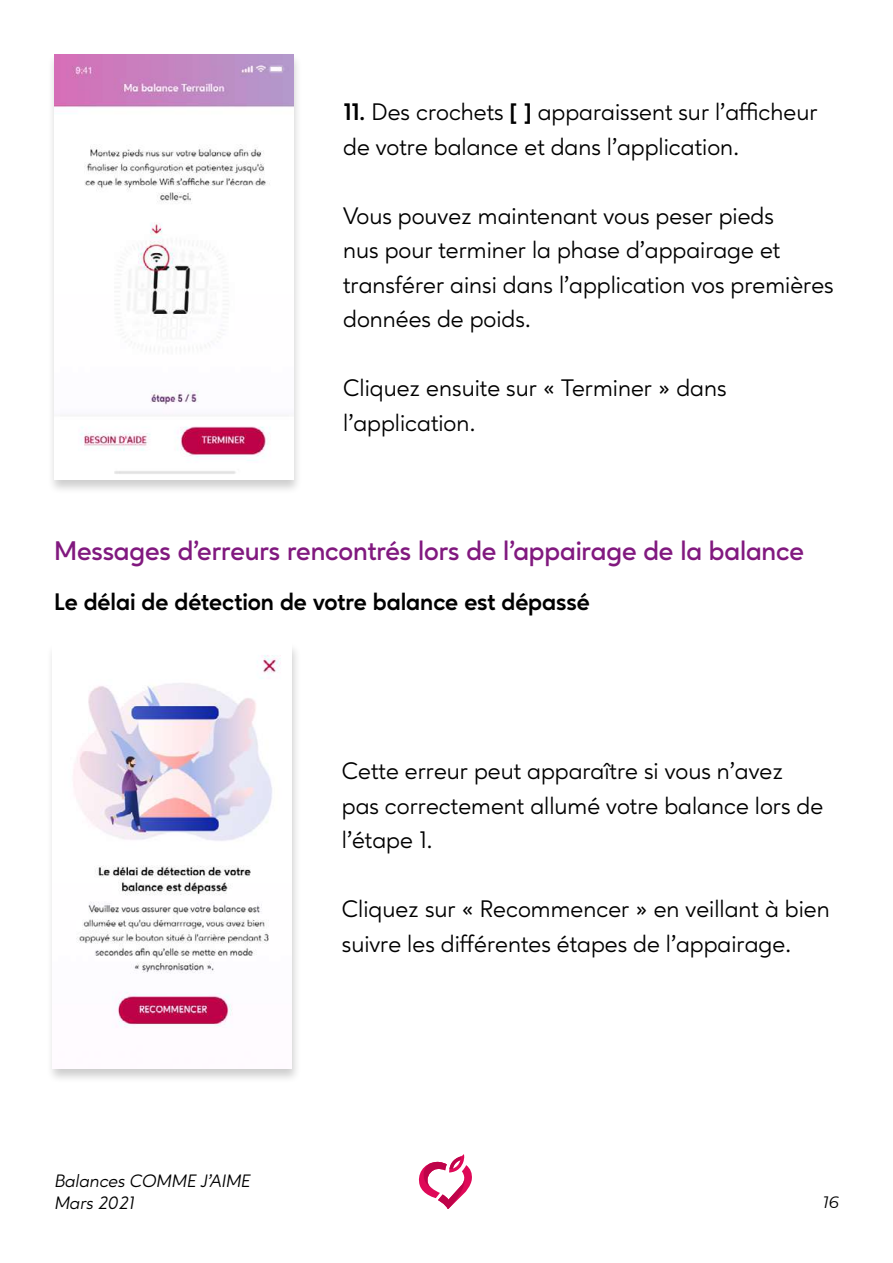
<style>
.page{position:relative;width:893px;height:1263px;background:#fff}
.page>*{position:absolute;margin:0;border:0;box-sizing:border-box;transform-origin:0 0}
.t1{font:600 27px "Ageo";letter-spacing:-.01em;color:#81197f}
.t2{font:24px/34.5px "Ageo";color:#000}
.t3{font:700 24px "Ageo";letter-spacing:-.005em;color:#000}
.t4{font:italic 18px/21.6px "Ageo";color:#000}
.t5{font:italic 16.5px "Montserrat";color:#000}
.s1{font-weight:700}
</style>
<div class="page">
<svg style="left:418px;top:1154px;width:54px;height:55px"></svg>
<div style="left:47px;top:52px;width:256px;height:442px;background:#000;opacity:.2"></div>
<img style="left:54px;top:54px;width:239px;height:425px">
<div style="left:46px;top:642px;width:256px;height:442px;background:#000;opacity:.2"></div>
<img style="left:53px;top:644px;width:239px;height:425px">
<p class="t2" style="left:343px;top:95px;width:476px"><span class="s1">11.</span> Des crochets <span class="s1">[ ]</span> apparaissent sur l’afficheur de votre balance et dans l’application.</p>
<p class="t2" style="left:343px;top:199px;width:492px">Vous pouvez maintenant vous peser pieds<br>nus pour terminer la phase d’appairage et transférer ainsi dans l’application vos premières données de poids.</p>
<p class="t2" style="left:343px;top:371px;width:385px">Cliquez ensuite sur « Terminer » dans l’application.</p>
<p class="t1" style="left:54px;top:535px;width:752px">Messages d’erreurs rencontrés lors de l’appairage de la balance</p>
<p class="t3" style="left:54px;top:588px;width:537px">Le délai de détection de votre balance est dépassé</p>
<p class="t2" style="left:342px;top:754px;width:483px">Cette erreur peut apparaître si vous n’avez pas correctement allumé votre balance lors de l’étape 1.</p>
<p class="t4" style="left:54px;top:1170px;width:197px">Balances COMME J’AIME<br>Mars 2021</p>
<p class="t2" style="left:342px;top:892px;width:489px">Cliquez sur « Recommencer » en veillant à bien suivre les différentes étapes de l’appairage.</p>
<p class="t5" style="left:823px;top:1191px;width:18px">16</p>
</div>
